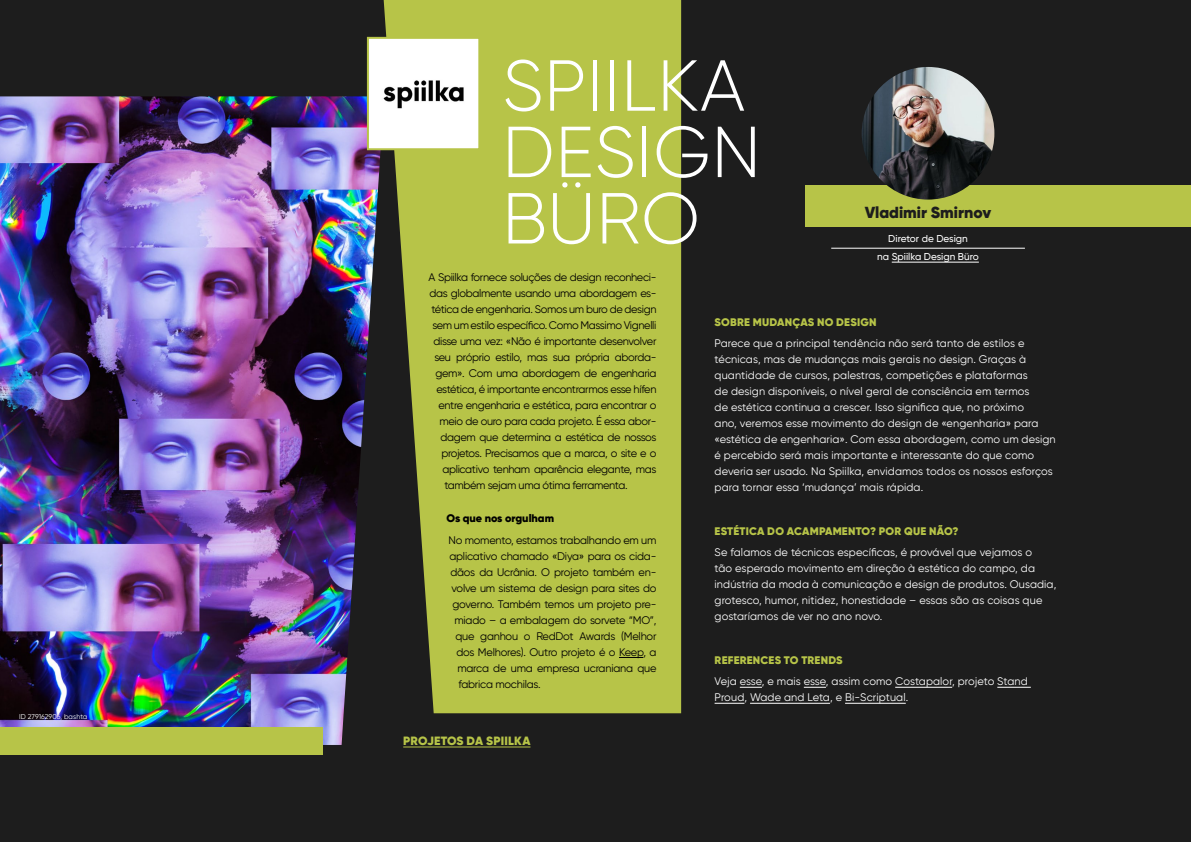
<style>
.page{position:relative;width:1191px;height:842px;background:#1d1d1d}
.page>*{position:absolute;margin:0;border:0;box-sizing:border-box;transform-origin:0 0}
.t1{font:300 72px/66.4px "Gilroy";letter-spacing:.01em;color:#fff}
.t2{font:900 16px "Gilroy";color:#1d1d1d}
.t3{font:900 12px "Gilroy";letter-spacing:.02em;color:#b7c448}
.t4{font:11px "Gilroy";letter-spacing:-.03em;color:#000}
.t5{font:11px/16px "Gilroy";letter-spacing:.01em;color:#fff}
.t6{font:900 11px "Gilroy";letter-spacing:.02em;color:#b7c448}
.t7{font:900 11px "Gilroy";color:#000}
.t8{font:500 10px/18px "Gilroy";color:#fff;text-align:center}
.t9{font:7px "Gilroy";letter-spacing:.01em;color:#fff}
</style>
<div class="page">
<div style="left:805px;top:185px;width:386px;height:41px;background:#b7c448"></div>
<svg style="left:384px;top:0;width:297px;height:713px;background:#aab644"></svg>
<img style="left:0;top:96px;width:384px;height:649px">
<svg style="left:619px;top:657px;width:24px;height:1px"></svg>
<svg style="left:740px;top:687px;width:22px;height:1px"></svg>
<svg style="left:804px;top:687px;width:22px;height:1px"></svg>
<hr style="left:895px;top:687px;width:57px;height:1px;background:#fff">
<hr style="left:997px;top:687px;width:33px;height:1px;background:#fff">
<hr style="left:714px;top:703px;width:30px;height:1px;background:#fff">
<hr style="left:750px;top:703px;width:80px;height:1px;background:#fff">
<hr style="left:845px;top:703px;width:60px;height:1px;background:#fff">
<hr style="left:403px;top:747px;width:127px;height:1px;background:#b7c448">
<div style="left:368px;top:38px;width:111px;height:111px;background:#fff"></div>
<img style="left:383px;top:80px;width:81px;height:29px">
<div style="left:367px;top:37px;width:113px;height:113px;border:2px solid #b7c448"></div>
<img style="left:861px;top:67px;width:133px;height:133px;border-radius:66px">
<hr style="left:891px;top:262px;width:87px;height:1px;background:#fff">
<div style="left:0;top:727px;width:322px;height:28px;background:#b7c448"></div>
<hr style="left:831px;top:248px;width:194px;height:1px;background:#fff">
<p class="t9" style="left:19px;top:712px;width:70px">ID 279162906, bashta</p>
<h1 class="t1" style="left:502px;top:52px;width:260px">SPIILKA<br>DESIGN<br>BÜRO</h1>
<h2 class="t2" style="left:865px;top:203px;width:128px">Vladimir Smirnov</h2>
<p class="t8" style="left:877px;top:230px;width:103px">Diretor de Design<br>na Spiilka Design Büro</p>
<p class="t4" style="left:428px;top:270px;width:230px">A Spiilka fornece soluções de design reconheci-</p>
<p class="t4" style="left:429px;top:286px;width:228px">das globalmente usando uma abordagem es-</p>
<p class="t4" style="left:431px;top:302px;width:227px">tética de engenharia. Somos um buro de design</p>
<p class="t4" style="left:432px;top:318px;width:226px">sem um estilo específico. Como Massimo Vignelli</p>
<p class="t4" style="left:433px;top:334px;width:225px">disse uma vez: «Não é importante desenvolver</p>
<p class="t4" style="left:434px;top:350px;width:224px">seu próprio estilo, mas sua própria aborda-</p>
<p class="t4" style="left:435px;top:366px;width:222px">gem». Com uma abordagem de engenharia</p>
<p class="t4" style="left:436px;top:382px;width:222px">estética, é importante encontrarmos esse hífen</p>
<p class="t4" style="left:438px;top:398px;width:220px">entre engenharia e estética, para encontrar o</p>
<p class="t4" style="left:439px;top:414px;width:218px">meio de ouro para cada projeto. É essa abor-</p>
<p class="t4" style="left:440px;top:430px;width:218px">dagem que determina a estética de nossos</p>
<p class="t4" style="left:441px;top:446px;width:216px">projetos. Precisamos que a marca, o site e o</p>
<p class="t4" style="left:442px;top:462px;width:216px">aplicativo tenham aparência elegante, mas</p>
<p class="t4" style="left:444px;top:478px;width:185px">também sejam uma ótima ferramenta.</p>
<p class="t7" style="left:446px;top:511px;width:109px">Os que nos orgulham</p>
<p class="t4" style="left:448px;top:533px;width:210px">No momento, estamos trabalhando em um</p>
<p class="t4" style="left:449px;top:549px;width:209px">aplicativo chamado «Diya» para os cida-</p>
<p class="t4" style="left:450px;top:565px;width:208px">dãos da Ucrânia. O projeto também en-</p>
<p class="t4" style="left:451px;top:581px;width:207px">volve um sistema de design para sites do</p>
<p class="t4" style="left:452px;top:597px;width:206px">governo. Também temos um projeto pre-</p>
<p class="t4" style="left:454px;top:613px;width:204px">miado – a embalagem do sorvete “MO”,</p>
<p class="t4" style="left:455px;top:629px;width:203px">que ganhou o RedDot Awards (Melhor</p>
<p class="t4" style="left:456px;top:645px;width:201px">dos Melhores). Outro projeto é o Keep, a</p>
<p class="t4" style="left:457px;top:661px;width:201px">marca de uma empresa ucraniana que</p>
<p class="t4" style="left:458px;top:677px;width:84px">fabrica mochilas.</p>
<p class="t3" style="left:403px;top:733px;width:129px">PROJETOS DA SPIILKA</p>
<p class="t6" style="left:714px;top:315px;width:163px">SOBRE MUDANÇAS NO DESIGN</p>
<p class="t5" style="left:714px;top:335px;width:343px">Parece que a principal tendência não será tanto de estilos e técnicas, mas de mudanças mais gerais no design. Graças à quantidade de cursos, palestras, competições e plataformas<br>de design disponíveis, o nível geral de consciência em termos<br>de estética continua a crescer. Isso significa que, no próximo<br>ano, veremos esse movimento do design de «engenharia» para «estética de engenharia». Com essa abordagem, como um design é percebido será mais importante e interessante do que como deveria ser usado. Na Spiilka, envidamos todos os nossos esforços para tornar essa ‘mudança’ mais rápida.</p>
<p class="t6" style="left:714px;top:524px;width:245px">ESTÉTICA DO ACAMPAMENTO? POR QUE NÃO?</p>
<p class="t5" style="left:714px;top:544px;width:343px">Se falamos de técnicas específicas, é provável que vejamos o<br>tão esperado movimento em direção à estética do campo, da indústria da moda à comunicação e design de produtos. Ousadia, grotesco, humor, nitidez, honestidade – essas são as coisas que gostaríamos de ver no ano novo.</p>
<p class="t6" style="left:714px;top:653px;width:129px">REFERENCES TO TRENDS</p>
<p class="t5" style="left:714px;top:673px;width:315px">Veja esse, e mais esse, assim como Costapalor, projeto Stand<br>Proud, Wade and Leta, e Bi-Scriptual.</p>
</div>
